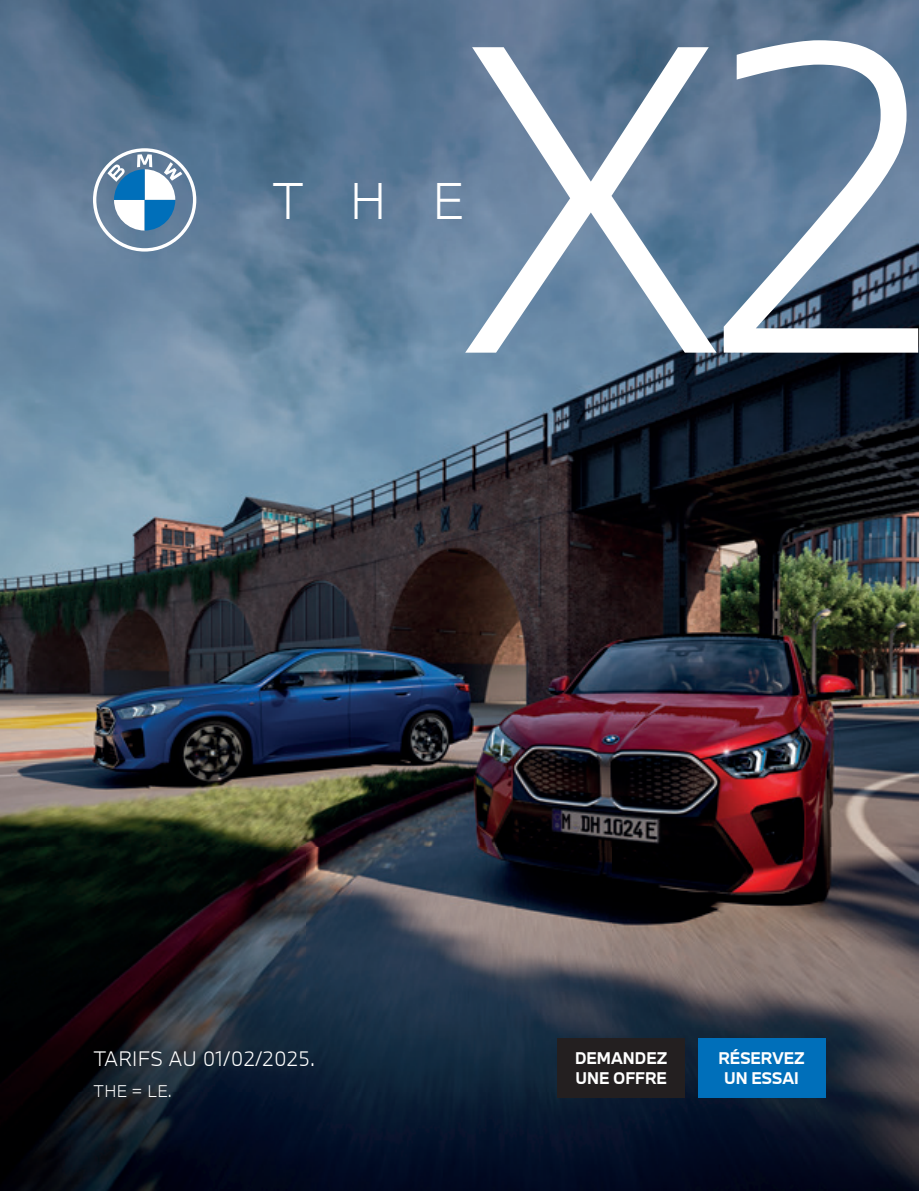
<style>
.page{position:relative;width:919px;height:1191px;background:#fff}
.page>*{position:absolute;margin:0;border:0;box-sizing:border-box;transform-origin:0 0}
.t1{font:300 405px "BMW Type Next Latin TT";color:#fff}
.t2{font:300 48px "BMW Type Next Latin TT";color:#fff}
.t3{font:300 19.5px "BMW Type Next Latin TT";letter-spacing:.02em;color:#fff}
.t4{font:700 15.75px/19.5px "BMW Type Next Latin TT";color:#fff}
.t5{font:300 15.75px "BMW Type Next Latin TT";color:#fff}
</style>
<div class="page">
<img style="left:0;top:0;width:918px;height:848px">
<svg style="left:93px;top:148px;width:103px;height:103px"></svg>
<img style="left:0;top:848px;width:918px;height:343px">
<div style="left:557px;top:1037px;width:128px;height:60px;background:#231f20"></div>
<div style="left:697px;top:1037px;width:128px;height:60px;background:#006fba"></div>
<h1 class="t1" style="left:464px;top:-77px;width:475px">X2</h1>
<h2 class="t2" style="left:272px;top:168px;width:193px">T H E</h2>
<p class="t3" style="left:94px;top:1045px;width:223px">TARIFS AU 01/02/2025.</p>
<p class="t5" style="left:94px;top:1080px;width:80px">THE = LE.</p>
<p class="t4" style="left:575px;top:1048px;width:94px">DEMANDEZ<br>UNE OFFRE</p>
<p class="t4" style="left:718px;top:1048px;width:88px;text-align:center">RÉSERVEZ<br>UN ESSAI</p>
</div>
